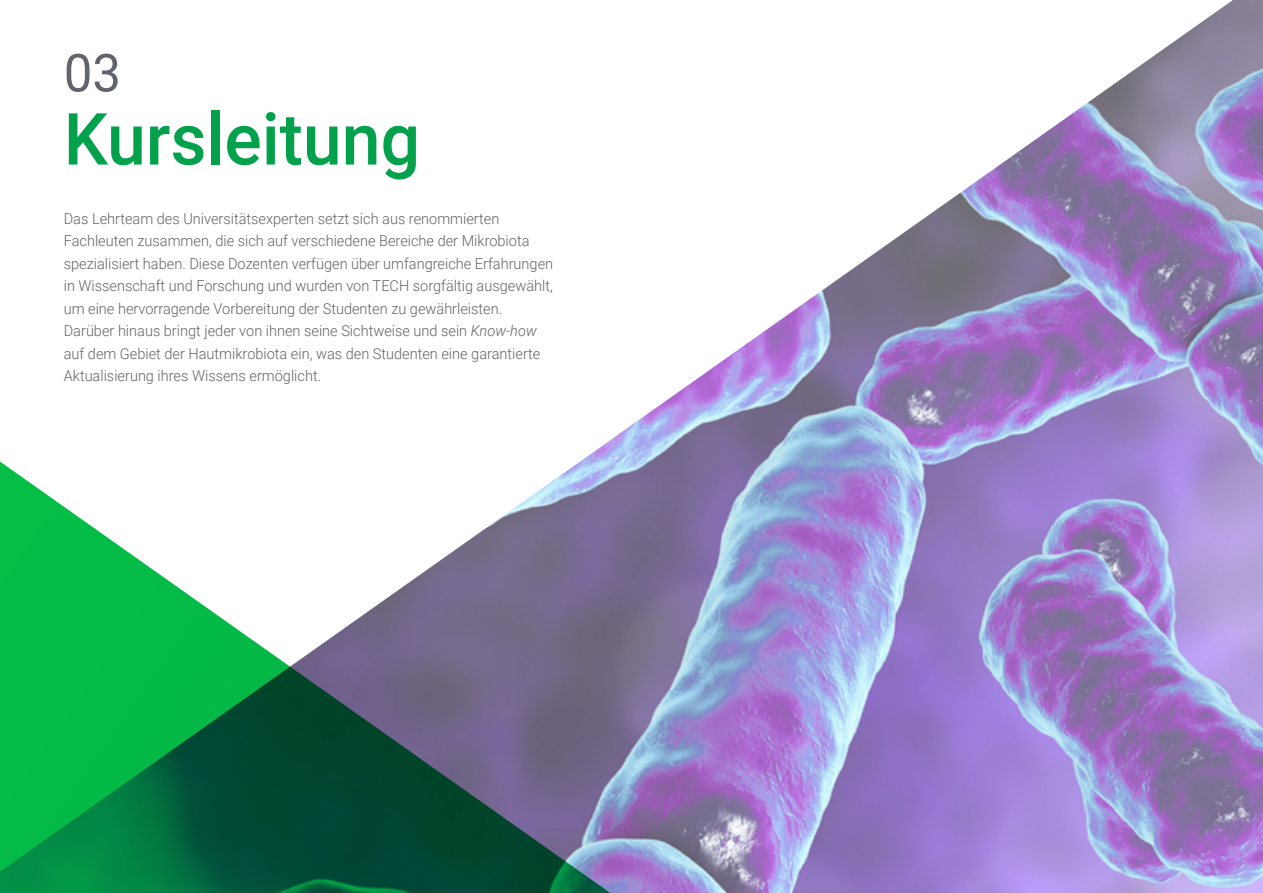
<style>
.page{position:relative;width:1263px;height:893px;background:#fff}
.page>*{position:absolute;margin:0;border:0;box-sizing:border-box;transform-origin:0 0}
.t1{font:500 72px "Roboto";color:#04a14d}
.t2{font:52.5px "Roboto";color:#61646a}
.t3{font:300 15px/22.5px "Roboto";color:#61646a}
.s1{font-style:italic}
</style>
<div class="page">
<img style="left:602px;top:0;width:661px;height:893px">
<svg style="left:0;top:446px;width:640px;height:447px"></svg>
<h2 class="t2" style="left:64px;top:36px;width:59px">03</h2>
<h1 class="t1" style="left:64px;top:89px;width:358px">Kursleitung</h1>
<p class="t3" style="left:64px;top:207px;width:491px">Das Lehrteam des Universitätsexperten setzt sich aus renommierten Fachleuten zusammen, die sich auf verschiedene Bereiche der Mikrobiota spezialisiert haben. Diese Dozenten verfügen über umfangreiche Erfahrungen in Wissenschaft und Forschung und wurden von TECH sorgfältig ausgewählt, um eine hervorragende Vorbereitung der Studenten zu gewährleisten.<br>Darüber hinaus bringt jeder von ihnen seine Sichtweise und sein <span class="s1">Know-how </span>auf dem Gebiet der Hautmikrobiota ein, was den Studenten eine garantierte Aktualisierung ihres Wissens ermöglicht.</p>
</div>
